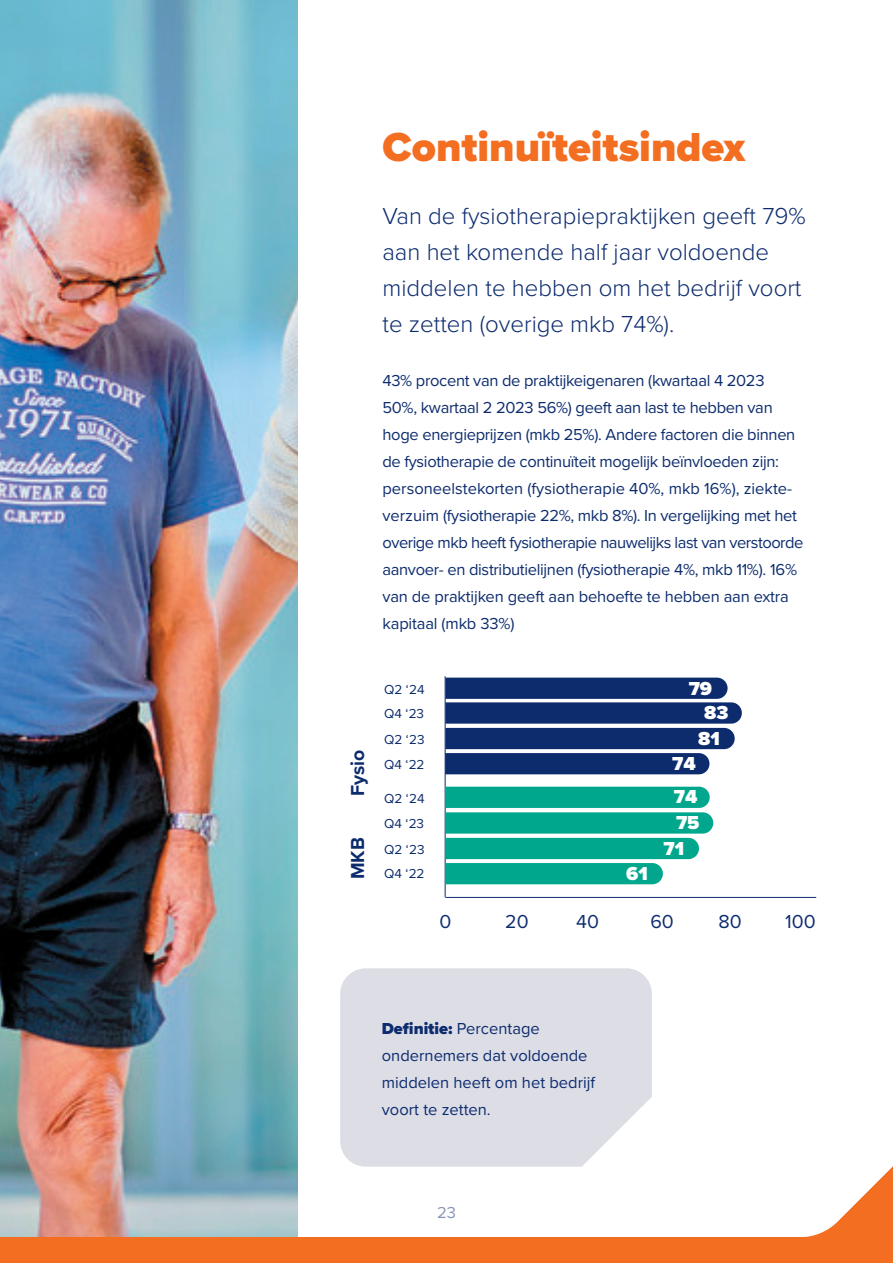
<style>
.page{position:relative;width:893px;height:1263px;background:#fff}
.page>*{position:absolute;margin:0;border:0;box-sizing:border-box;transform-origin:0 0}
.t1{font:900 42px "Proxima Nova";color:#f36e21}
.t2{font:300 24px/36px "Proxima Nova";color:#0d2c6e}
.t3{font:900 19.5px "Proxima Nova";color:#fff}
.t4{font:19.5px "Proxima Nova";color:#0d2c6e}
.t5{font:700 19.5px "Proxima Nova";color:#0d2c6e}
.t6{font:16.5px/27px "Proxima Nova";letter-spacing:-.02em;color:#0d2c6e}
.t7{font:16.5px/27px "Proxima Nova";color:#0d2c6e}
.t8{font:13.5px "Proxima Nova";color:#0d2c6e}
.s1{font-weight:900}
</style>
<div class="page">
<div style="left:340px;top:968px;width:312px;height:185px;background:#dddde6"></div>
<hr style="left:445px;top:897px;width:371px;height:1px;background:#0d2c6e">
<hr style="left:445px;top:676px;width:1px;height:221px;background:#0d2c6e">
<svg style="left:445px;top:678px;width:297px;height:96px;background:#354f86"></svg>
<svg style="left:445px;top:787px;width:268px;height:97px"></svg>
<img style="left:0;top:0;width:298px;height:1237px">
<div style="left:0;top:1237px;width:893px;height:26px;background:#f36e21"></div>
<svg style="left:28px;top:1153px;width:865px;height:84px"></svg>
<h1 class="t1" style="left:382px;top:115px;width:364px">Continuïteitsindex</h1>
<h2 class="t2" style="left:382px;top:196px;width:425px">Van de fysiotherapiepraktijken geeft 79% aan het komende half jaar voldoende middelen te hebben om het bedrijf voort te zetten (overige mkb 74%).</h2>
<p class="t6" style="left:382px;top:366px;width:422px">43% procent van de praktijkeigenaren (kwartaal 4 2023<br>50%, kwartaal 2 2023 56%) geeft aan last te hebben van hoge energieprijzen (mkb 25%). Andere factoren die binnen de fysiotherapie de continuïteit mogelijk beïnvloeden zijn: personeelstekorten (fysiotherapie 40%, mkb 16%), ziekte&shy;verzuim (fysiotherapie 22%, mkb 8%). In vergelijking met het overige mkb heeft fysiotherapie nauwelijks last van verstoorde aanvoer- en distributielijnen (fysiotherapie 4%, mkb 11%). 16% van de praktijken geeft aan behoefte te hebben aan extra kapitaal (mkb 33%)</p>
<p class="t5" style="left:343px;top:796px;width:48px;rotate:-90deg">Fysio</p>
<p class="t5" style="left:343px;top:879px;width:44px;rotate:-90deg">MKB</p>
<p class="t8" style="left:384px;top:679px;width:42px">Q2 ‘24</p>
<p class="t3" style="left:689px;top:673px;width:25px">79</p>
<p class="t8" style="left:384px;top:704px;width:41px">Q4 ‘23</p>
<p class="t3" style="left:704px;top:698px;width:26px">83</p>
<p class="t8" style="left:384px;top:729px;width:42px">Q2 ‘23</p>
<p class="t3" style="left:698px;top:724px;width:23px">81</p>
<p class="t8" style="left:384px;top:754px;width:42px">Q4 ‘22</p>
<p class="t3" style="left:672px;top:749px;width:25px">74</p>
<p class="t8" style="left:384px;top:788px;width:42px">Q2 ‘24</p>
<p class="t3" style="left:674px;top:782px;width:25px">74</p>
<p class="t8" style="left:384px;top:814px;width:41px">Q4 ‘23</p>
<p class="t3" style="left:676px;top:808px;width:25px">75</p>
<p class="t8" style="left:384px;top:839px;width:42px">Q2 ‘23</p>
<p class="t3" style="left:663px;top:833px;width:22px">71</p>
<p class="t8" style="left:384px;top:863px;width:42px">Q4 ‘22</p>
<p class="t3" style="left:626px;top:859px;width:23px">61</p>
<p class="t4" style="left:439px;top:907px;width:13px">0</p>
<p class="t4" style="left:505px;top:907px;width:25px">20</p>
<p class="t4" style="left:576px;top:907px;width:24px">40</p>
<p class="t4" style="left:650px;top:907px;width:25px">60</p>
<p class="t4" style="left:718px;top:907px;width:25px">80</p>
<p class="t4" style="left:785px;top:907px;width:32px">100</p>
<p class="t7" style="left:382px;top:1014px;width:215px"><span class="s1">Definitie:</span> Percentage ondernemers dat voldoende middelen heeft om het bedrijf voort te zetten.</p>
<p class="t6" style="left:437px;top:1198px;width:20px">23</p>
</div>
